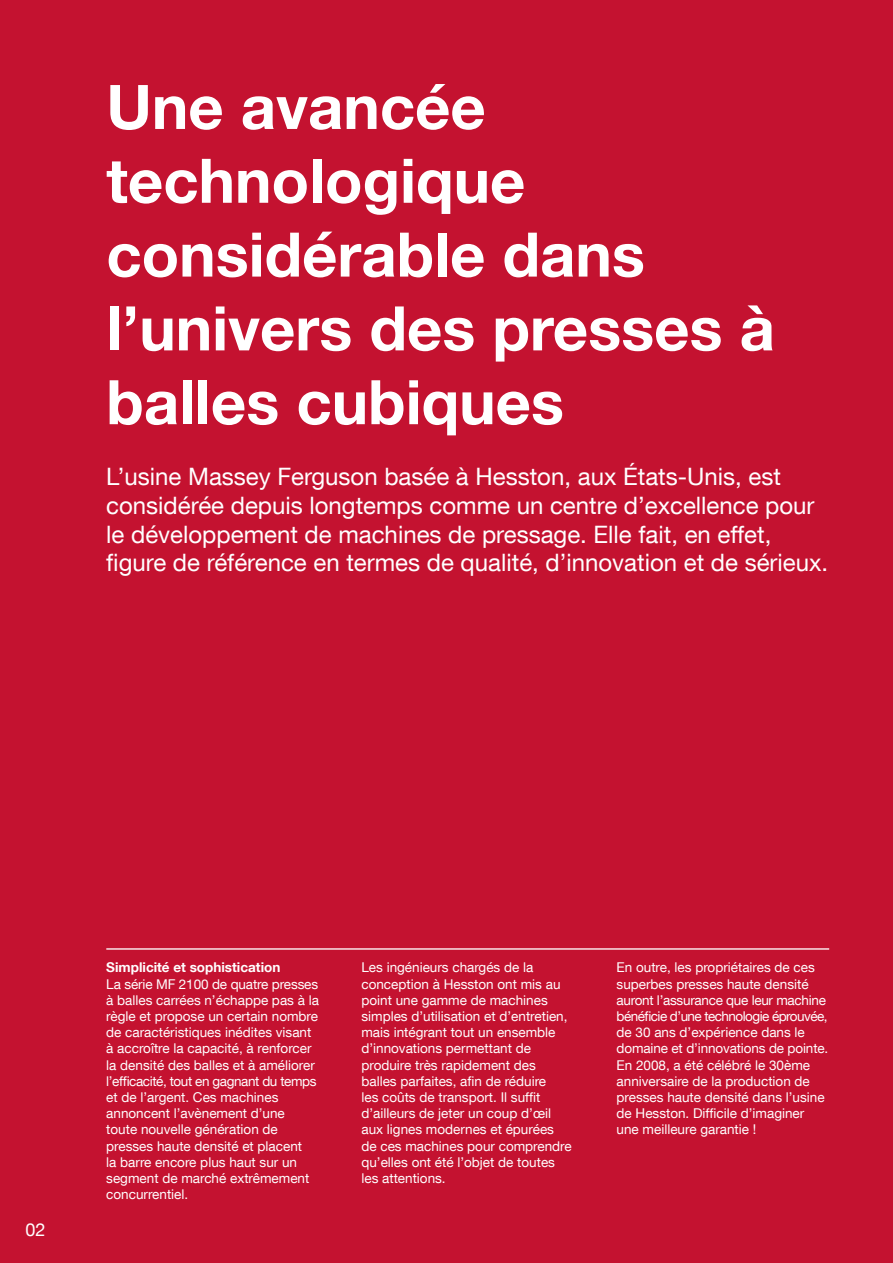
<style>
.page{position:relative;width:893px;height:1263px;background:#c41230}
.page>*{position:absolute;margin:0;border:0;box-sizing:border-box;transform-origin:0 0}
.t1{font:700 61.5px/73.8px "Helvetica Neue LT Com";color:#fff}
.t2{font:24px/28.8px "Helvetica Neue LT Com";color:#fff}
.t3{font:18px "Helvetica Neue LT Com";color:#fff}
.t4{font:13.5px/16.2px "Helvetica Neue LT Com";color:#fff}
.t5{font:700 13.5px "Helvetica Neue LT Com";color:#fff}
</style>
<div class="page">
<hr style="left:106px;top:948px;width:723px;height:2px;background:#fff">
<h1 class="t1" style="left:106px;top:68px;width:670px">Une avancée technologique considérable dans l’univers des presses à balles cubiques</h1>
<p class="t2" style="left:106px;top:461px;width:723px">L’usine Massey Ferguson basée à Hesston, aux États-Unis, est considérée depuis longtemps comme un centre d’excellence pour le développement de machines de pressage. Elle fait, en effet, figure de référence en termes de qualité, d’innovation et de sérieux.</p>
<h3 class="t3" style="left:26px;top:1218px;width:22px">02</h3>
<p class="t5" style="left:106px;top:959px;width:176px">Simplicité et sophistication</p>
<p class="t4" style="left:106px;top:975px;width:214px">La série MF 2100 de quatre presses à balles carrées n’échappe pas à la règle et propose un certain nombre de caractéristiques inédites visant à accroître la capacité, à renforcer la densité des balles et à améliorer l’efficacité, tout en gagnant du temps et de l’argent. Ces machines annoncent l’avènement d’une toute nouvelle génération de presses haute densité et placent<br>la barre encore plus haut sur un segment de marché extrêmement concurrentiel.</p>
<p class="t4" style="left:361px;top:959px;width:212px">Les ingénieurs chargés de la conception à Hesston ont mis au point une gamme de machines simples d’utilisation et d’entretien, mais intégrant tout un ensemble d’innovations permettant de produire très rapidement des balles parfaites, afin de réduire<br>les coûts de transport. Il suffit d’ailleurs de jeter un coup d’œil aux lignes modernes et épurées de ces machines pour comprendre qu’elles ont été l’objet de toutes les attentions.</p>
<p class="t4" style="left:617px;top:959px;width:213px">En outre, les propriétaires de ces superbes presses haute densité auront l’assurance que leur machine bénéficie d’une technologie éprouvée, de 30 ans d’expérience dans le domaine et d’innovations de pointe.<br>En 2008, a été célébré le 30ème anniversaire de la production de presses haute densité dans l’usine de Hesston. Difficile d’imaginer une meilleure garantie !</p>
</div>
